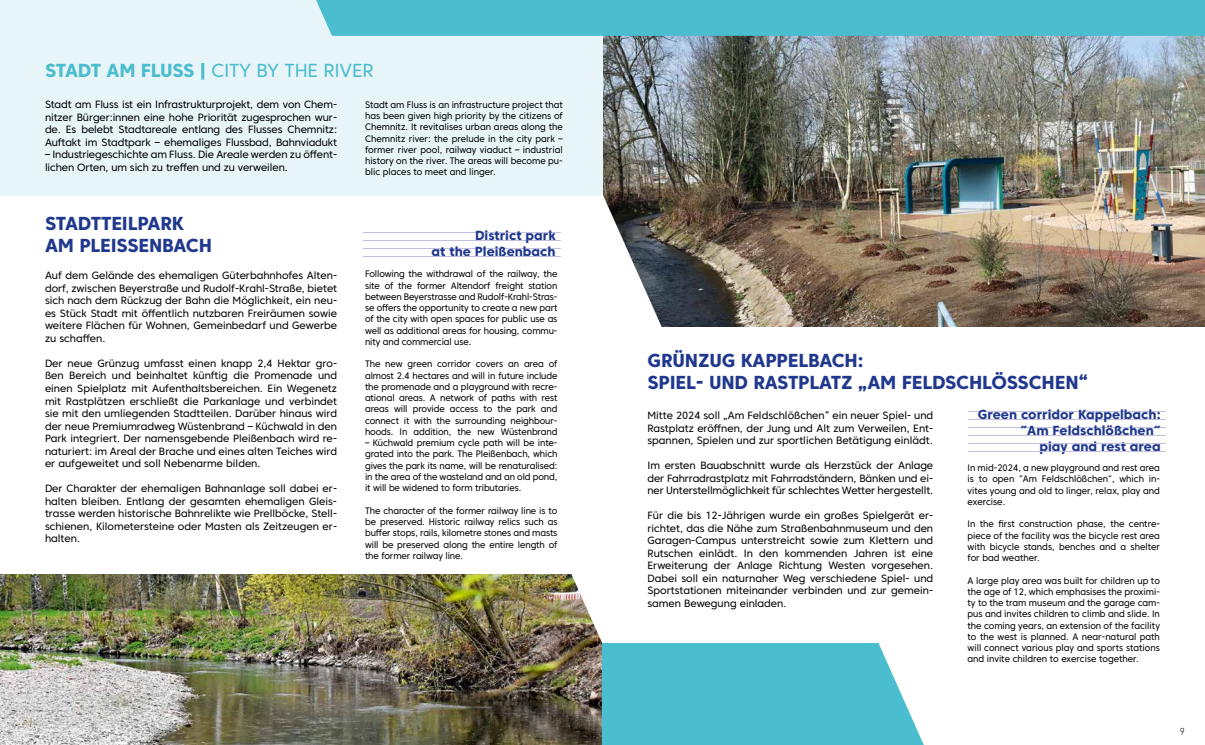
<style>
.page{position:relative;width:1205px;height:745px;background:#fff}
.page>*{position:absolute;margin:0;border:0;box-sizing:border-box;transform-origin:0 0}
.t1{font:800 18.75px/22.5px "Core Sans C 75";letter-spacing:-.01em;color:#20388e}
.t2{font:18.75px "Core Sans C 45";letter-spacing:-.01em;color:#4abdcf}
.t3{font:800 13.12px/15.8px "Core Sans C 75";color:#20388e;text-align:right}
.t4{font:10.5px/12.5px "Core Sans C 45";color:#000;text-align:justify}
.t5{font:300 10px "DIN Pro";color:#fff}
.t6{font:300 10px "DIN Pro";color:#000}
.t7{font:9.38px/11.2px "Core Sans C 45";letter-spacing:-.01em;color:#000;text-align:justify;scale:.94 1}
.s1{font-family:"Core Sans C 75";font-weight:800}
</style>
<div class="page">
<img style="left:0;top:574px;width:602px;height:170px">
<svg style="left:879px;top:644px;width:45px;height:100px"></svg>
<img style="left:602px;top:36px;width:603px;height:290px">
<div style="left:0;top:0;width:602px;height:195px;background:#e8f5f8"></div>
<div style="left:316px;top:0;width:889px;height:36px;background:#4abdcf"></div>
<svg style="left:436px;top:194px;width:371px;height:533px"></svg>
<div style="left:602px;top:643px;width:277px;height:101px;background:#4abdcf"></div>
<hr style="left:363px;top:232px;width:198px;height:1px;background:#c1c0e1">
<hr style="left:363px;top:240px;width:198px;height:1px;background:#c1c0e1">
<hr style="left:363px;top:248px;width:198px;height:1px;background:#c1c0e1">
<hr style="left:363px;top:256px;width:198px;height:1px;background:#c1c0e1">
<hr style="left:968px;top:411px;width:198px;height:1px;background:#c1c0e1">
<hr style="left:968px;top:419px;width:198px;height:1px;background:#c1c0e1">
<hr style="left:968px;top:427px;width:198px;height:1px;background:#c1c0e1">
<hr style="left:968px;top:435px;width:198px;height:1px;background:#c1c0e1">
<hr style="left:968px;top:442px;width:198px;height:1px;background:#c1c0e1">
<hr style="left:968px;top:450px;width:198px;height:1px;background:#c1c0e1">
<h1 class="t2" style="left:45px;top:59px;width:330px"><span class="s1">STADT AM FLUSS |</span> CITY BY THE RIVER</h1>
<p class="t4" style="left:45px;top:98px;width:294px">Stadt am Fluss ist ein Infrastrukturprojekt, dem von Chem&shy;nitzer Bürger:innen eine hohe Priorität zugesprochen wur&shy;de. Es belebt Stadtareale entlang des Flusses Chemnitz:<br>Auftakt im Stadtpark – ehemaliges Flussbad, Bahnviadukt</p>
<p class="t4" style="left:45px;top:148px;width:294px">– Industriegeschichte am Fluss. Die Areale werden zu öffent&shy;lichen Orten, um sich zu treffen und zu verweilen.</p>
<h1 class="t1" style="left:45px;top:212px;width:169px">STADTTEILPARK<br>AM PLEISSENBACH</h1>
<p class="t4" style="left:45px;top:269px;width:294px">Auf dem Gelände des ehemaligen Güterbahnhofes Alten&shy;dorf, zwischen Beyerstraße und Rudolf-Krahl-Straße, bietet sich nach dem Rückzug der Bahn die Möglichkeit, ein neu&shy;es Stück Stadt mit öffentlich nutzbaren Freiräumen sowie weitere Flächen für Wohnen, Gemeinbedarf und Gewerbe zu schaffen.</p>
<p class="t4" style="left:45px;top:357px;width:294px">Der neue Grünzug umfasst einen knapp 2,4 Hektar gro&shy;ßen Bereich und beinhaltet künftig die Promenade und einen Spielplatz mit Aufenthaltsbereichen. Ein Wegenetz mit Rastplätzen erschließt die Parkanlage und verbindet sie mit den umliegenden Stadtteilen. Darüber hinaus wird der neue Premiumradweg Wüstenbrand – Küchwald in den Park integriert. Der namensgebende Pleißenbach wird re&shy;naturiert: im Areal der Brache und eines alten Teiches wird er aufgeweitet und soll Nebenarme bilden.</p>
<p class="t4" style="left:45px;top:482px;width:294px">Der Charakter der ehemaligen Bahnanlage soll dabei er&shy;halten bleiben. Entlang der gesamten ehemaligen Gleis&shy;trasse werden historische Bahnrelikte wie Prellböcke, Stell&shy;schienen, Kilometersteine oder Masten als Zeitzeugen er&shy;halten.</p>
<p class="t7" style="left:365px;top:99px;width:212px">Stadt am Fluss is an infrastructure project that has been given high priority by the citizens of Chemnitz. It revitalises urban areas along the Chemnitz river: the prelude in the city park – former river pool, railway viaduct – industrial history on the river. The areas will become pu&shy;blic places to meet and linger.</p>
<p class="t3" style="left:432px;top:228px;width:126px">District park<br>at the Pleißenbach</p>
<p class="t7" style="left:365px;top:268px;width:206px">Following the withdrawal of the railway, the site of the former Altendorf freight station between Beyerstrasse and Rudolf-Krahl-Stras&shy;se offers the opportunity to create a new part of the city with open spaces for public use as well as additional areas for housing, commu&shy;nity and commercial use.</p>
<p class="t7" style="left:365px;top:358px;width:206px">The new green corridor covers an area of almost 2.4 hectares and will in future include the promenade and a playground with recre&shy;ational areas. A network of paths with rest areas will provide access to the park and connect it with the surrounding neighbour&shy;hoods. In addition, the new Wüstenbrand</p>
<p class="t7" style="left:365px;top:437px;width:206px">– Küchwald premium cycle path will be inte&shy;grated into the park. The Pleißenbach, which gives the park its name, will be renaturalised: in the area of the wasteland and an old pond, it will be widened to form tributaries.</p>
<p class="t7" style="left:365px;top:504px;width:206px">The character of the former railway line is to be preserved. Historic railway relics such as buffer stops, rails, kilometre stones and masts will be preserved along the entire length of the former railway line.</p>
<p class="t5" style="left:20px;top:724px;width:7px">8</p>
<h1 class="t1" style="left:647px;top:348px;width:442px">GRÜNZUG KAPPELBACH:<br>SPIEL- UND RASTPLATZ „AM FELDSCHLÖSSCHEN“</h1>
<p class="t4" style="left:647px;top:409px;width:287px">Mitte 2024 soll „Am Feldschlößchen“ ein neuer Spiel- und Rastplatz eröffnen, der Jung und Alt zum Verweilen, Ent&shy;spannen, Spielen und zur sportlichen Betätigung einlädt.</p>
<p class="t4" style="left:647px;top:459px;width:287px">Im ersten Bauabschnitt wurde als Herzstück der Anlage der Fahrradrastplatz mit Fahrradständern, Bänken und ei&shy;ner Unterstellmöglichkeit für schlechtes Wetter hergestellt.</p>
<p class="t4" style="left:647px;top:509px;width:287px">Für die bis 12-Jährigen wurde ein großes Spielgerät er&shy;richtet, das die Nähe zum Straßenbahnmuseum und den Garagen-Campus unterstreicht sowie zum Klettern und Rutschen einlädt. In den kommenden Jahren ist eine Erweiterung der Anlage Richtung Westen vorgesehen.<br>Dabei soll ein naturnaher Weg verschiedene Spiel- und Sportstationen miteinander verbinden und zur gemein&shy;samen Bewegung einladen.</p>
<p class="t3" style="left:978px;top:406px;width:184px">Green corridor Kappelbach: ″Am Feldschlößchen″<br>play and rest area</p>
<p class="t7" style="left:967px;top:461px;width:206px">In mid-2024, a new playground and rest area is to open ″Am Feldschlößchen″, which in&shy;vites young and old to linger, relax, play and exercise.</p>
<p class="t7" style="left:967px;top:518px;width:206px">In the first construction phase, the centre&shy;piece of the facility was the bicycle rest area with bicycle stands, benches and a shelter for bad weather.</p>
<p class="t7" style="left:967px;top:574px;width:206px">A large play area was built for children up to the age of 12, which emphasises the proximi&shy;ty to the tram museum and the garage cam&shy;pus and invites children to climb and slide. In the coming years, an extension of the facility to the west is planned. A near-natural path will connect various play and sports stations and invite children to exercise together.</p>
<p class="t6" style="left:1180px;top:724px;width:7px">9</p>
</div>
